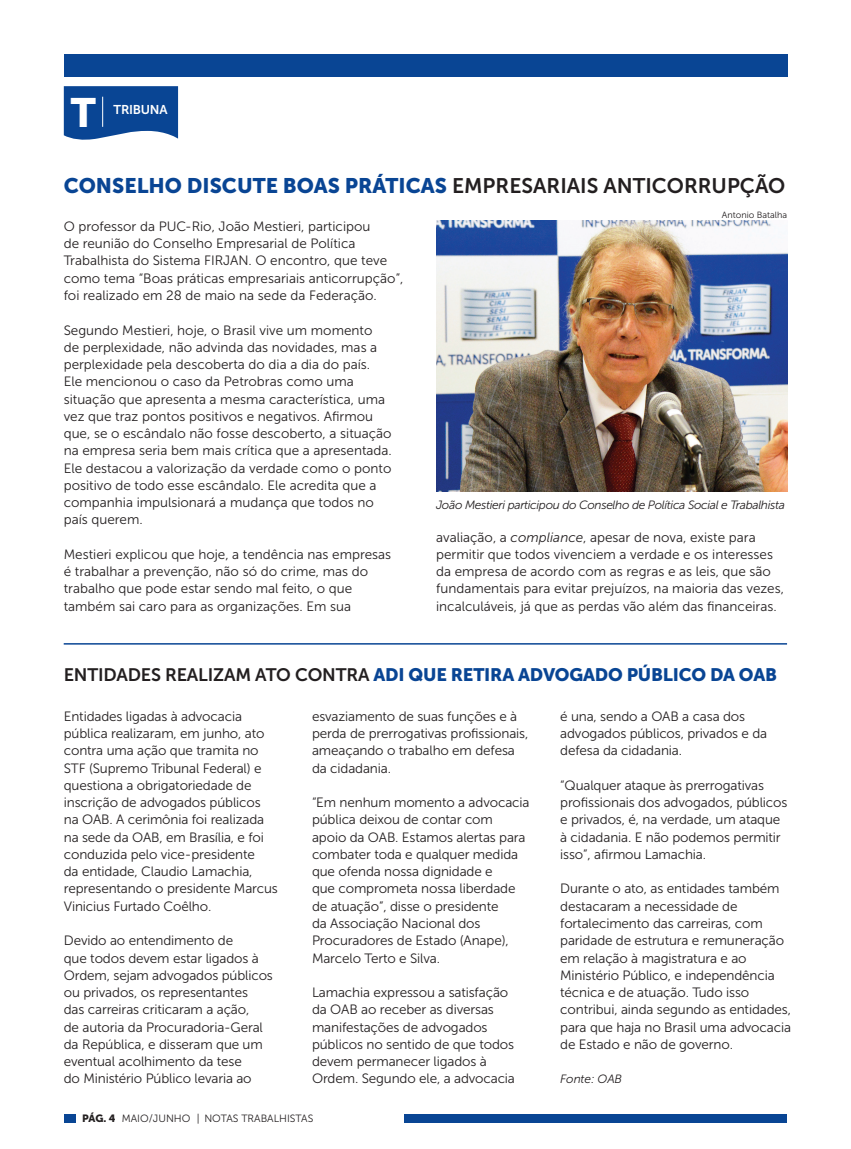
<style>
.page{position:relative;width:851px;height:1149px;background:#fff}
.page>*{position:absolute;margin:0;border:0;box-sizing:border-box;transform-origin:0 0}
.titulo_16{font:40.65px "Museo Sans 900";color:#fff}
.texto{font:21px "Museo Sans 900";color:#094594}
.texto-2{font:18px "Museo Sans 900";letter-spacing:-.01em;color:#094594}
.texto-3{font:13.5px/17.2px "Museo Sans 300";letter-spacing:-.01em;color:#231f20}
.t1{font:12.75px "Museo Sans 700";letter-spacing:-.02em;color:#fff}
.Legenda{font:italic 12px "Museo Sans 300";letter-spacing:-.03em;color:#231f20}
.texto-4{font:italic 12px "Museo Sans 300";letter-spacing:-.01em;color:#231f20}
.t2{font:10.5px "Museo Sans 300";color:#231f20}
.t3{font:10.5px "Museo Sans 900";color:#231f20}
.Crédito{font:9px "Museo Sans 300";color:#231f20}
.s1{font-family:"Museo Sans 700";color:#231f20}
.s2{font-style:italic}
</style>
<div class="page">
<div style="left:64px;top:54px;width:723px;height:22px;background:#094594"></div>
<div style="left:64px;top:1113px;width:11px;height:8px;background:#094594"></div>
<div style="left:404px;top:1113px;width:383px;height:8px;background:#094594"></div>
<svg style="left:64px;top:86px;width:114px;height:54px;background:#20569e"></svg>
<hr style="left:102px;top:97px;width:1px;height:30px;background:#fff">
<hr style="left:64px;top:643px;width:723px;height:1px;background:#094594">
<img style="left:436px;top:221px;width:351px;height:271px">
<p class="titulo_16" style="left:71px;top:90px;width:27px">T</p>
<p class="t1" style="left:114px;top:102px;width:55px">TRIBUNA</p>
<p class="texto" style="left:64px;top:174px;width:723px">CONSELHO DISCUTE BOAS PRÁTICAS <span class="s1">EMPRESARIAIS ANTICORRUPÇÃO</span></p>
<p class="texto-3" style="left:64px;top:218px;width:341px">O professor da PUC-Rio, João Mestieri, participou<br>de reunião do Conselho Empresarial de Política Trabalhista do Sistema FIRJAN. O encontro, que teve como tema “Boas práticas empresariais anticorrupção”, foi realizado em 28 de maio na sede da Federação.</p>
<p class="texto-3" style="left:64px;top:321px;width:315px">Segundo Mestieri, hoje, o Brasil vive um momento de perplexidade, não advinda das novidades, mas a perplexidade pela descoberta do dia a dia do país.</p>
<p class="texto-3" style="left:64px;top:373px;width:330px">Ele mencionou o caso da Petrobras como uma situação que apresenta a mesma característica, uma vez que traz pontos positivos e negativos. Afirmou que, se o escândalo não fosse descoberto, a situação na empresa seria bem mais crítica que a apresentada.<br>Ele destacou a valorização da verdade como o ponto positivo de todo esse escândalo. Ele acredita que a companhia impulsionará a mudança que todos no</p>
<p class="texto-3" style="left:64px;top:511px;width:80px">país querem.</p>
<p class="texto-3" style="left:64px;top:545px;width:329px">Mestieri explicou que hoje, a tendência nas empresas é trabalhar a prevenção, não só do crime, mas do trabalho que pode estar sendo mal feito, o que também sai caro para as organizações. Em sua</p>
<p class="Crédito" style="left:721px;top:210px;width:67px">Antonio Batalha</p>
<p class="Legenda" style="left:436px;top:498px;width:350px">João Mestieri participou do Conselho de Política Social e Trabalhista</p>
<p class="texto-3" style="left:436px;top:528px;width:349px">avaliação, a <span class="s2">compliance</span>, apesar de nova, existe para permitir que todos vivenciem a verdade e os interesses da empresa de acordo com as regras e as leis, que são fundamentais para evitar prejuízos, na maioria das vezes, incalculáveis, já que as perdas vão além das financeiras.</p>
<p class="texto-2" style="left:64px;top:664px;width:714px"><span class="s1">ENTIDADES REALIZAM ATO CONTRA</span> ADI QUE RETIRA ADVOGADO PÚBLICO DA OAB</p>
<p class="texto-3" style="left:64px;top:707px;width:180px">Entidades ligadas à advocacia</p>
<p class="texto-3" style="left:64px;top:724px;width:215px">pública realizaram, em junho, ato contra uma ação que tramita no<br>STF (Supremo Tribunal Federal) e questiona a obrigatoriedade de inscrição de advogados públicos na OAB. A cerimônia foi realizada na sede da OAB, em Brasília, e foi conduzida pelo vice-presidente<br>da entidade, Claudio Lamachia, representando o presidente Marcus<br>Vinicius Furtado Coêlho.</p>
<p class="texto-3" style="left:64px;top:931px;width:210px">Devido ao entendimento de<br>que todos devem estar ligados à<br>Ordem, sejam advogados públicos ou privados, os representantes<br>das carreiras criticaram a ação,<br>de autoria da Procuradoria-Geral da República, e disseram que um eventual acolhimento da tese<br>do Ministério Público levaria ao</p>
<p class="texto-3" style="left:560px;top:707px;width:208px">é una, sendo a OAB a casa dos advogados públicos, privados e da defesa da cidadania.</p>
<p class="texto-3" style="left:560px;top:776px;width:229px">“Qualquer ataque às prerrogativas profissionais dos advogados, públicos e privados, é, na verdade, um ataque à cidadania. E não podemos permitir isso”, afirmou Lamachia.</p>
<p class="texto-3" style="left:560px;top:880px;width:232px">Durante o ato, as entidades também destacaram a necessidade de fortalecimento das carreiras, com paridade de estrutura e remuneração em relação à magistratura e ao Ministério Público, e independência técnica e de atuação. Tudo isso contribui, ainda segundo as entidades, para que haja no Brasil uma advocacia de Estado e não de governo.</p>
<p class="texto-4" style="left:560px;top:1072px;width:63px">Fonte: OAB</p>
<p class="texto-3" style="left:312px;top:707px;width:218px">esvaziamento de suas funções e à perda de prerrogativas profissionais, ameaçando o trabalho em defesa</p>
<p class="texto-3" style="left:312px;top:759px;width:80px">da cidadania.</p>
<p class="texto-3" style="left:312px;top:793px;width:219px">“Em nenhum momento a advocacia pública deixou de contar com apoio da OAB. Estamos alertas para combater toda e qualquer medida que ofenda nossa dignidade e<br>que comprometa nossa liberdade de atuação”, disse o presidente<br>da Associação Nacional dos<br>Procuradores de Estado (Anape),<br>Marcelo Terto e Silva.</p>
<p class="texto-3" style="left:312px;top:983px;width:203px">Lamachia expressou a satisfação da OAB ao receber as diversas manifestações de advogados públicos no sentido de que todos devem permanecer ligados à</p>
<p class="texto-3" style="left:312px;top:1069px;width:204px">Ordem. Segundo ele, a advocacia</p>
<p class="t3" style="left:82px;top:1111px;width:35px">PÁG. 4</p>
<p class="t2" style="left:122px;top:1112px;width:193px">MAIO/JUNHO | NOTAS TRABALHISTAS</p>
</div>
